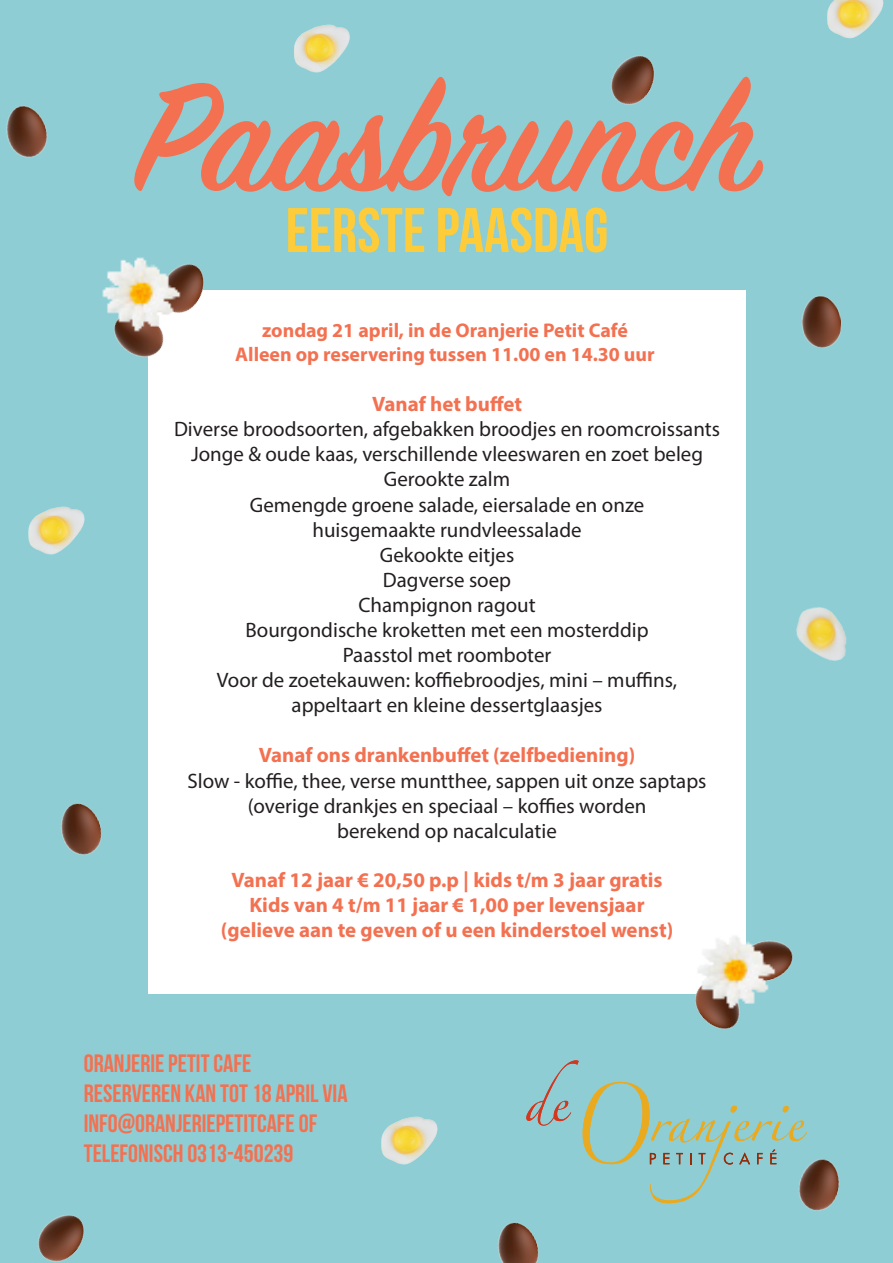
<style>
.page{position:relative;width:893px;height:1263px;background:#8fcdd4}
.page>*{position:absolute;margin:0;border:0;box-sizing:border-box;transform-origin:0 0}
.t1{font:600 169.35px "Sign Painter House Script";color:#f37151}
.t2{font:62.7px "Bebas Neue";color:#fecc39}
.t3{font:25.05px "Bebas Neue";color:#f37151}
.t4{font:20.85px "Myriad Pro";color:#231f20}
.t5{font:700 20.85px "Myriad Pro";color:#f37151}
.t6{font:700 19.8px "Myriad Pro";color:#f37151}
</style>
<div class="page">
<svg style="left:526px;top:1060px;width:281px;height:143px"></svg>
<div style="left:148px;top:290px;width:598px;height:703px;background:#fff"></div>
<img style="left:656px;top:993px;width:123px;height:71px">
<img style="left:498px;top:1196px;width:69px;height:67px">
<img style="left:801px;top:295px;width:41px;height:53px">
<img style="left:188px;top:264px;width:16px;height:38px">
<img style="left:782px;top:943px;width:11px;height:32px">
<img style="left:115px;top:276px;width:82px;height:81px">
<img style="left:102px;top:257px;width:86px;height:80px">
<img style="left:692px;top:936px;width:90px;height:78px">
<img style="left:611px;top:55px;width:44px;height:50px">
<img style="left:294px;top:24px;width:56px;height:49px">
<img style="left:827px;top:0;width:57px;height:39px">
<img style="left:6px;top:105px;width:42px;height:53px">
<img style="left:28px;top:506px;width:57px;height:49px">
<img style="left:381px;top:1116px;width:57px;height:49px">
<img style="left:61px;top:803px;width:41px;height:52px">
<img style="left:764px;top:1134px;width:76px;height:77px">
<img style="left:796px;top:607px;width:51px;height:54px">
<img style="left:38px;top:1214px;width:46px;height:48px">
<p class="t1" style="left:137px;top:36px;width:621px">Paasbrunch</p>
<p class="t2" style="left:286px;top:196px;width:324px">EERSTE PAASDAG</p>
<p class="t6" style="left:262px;top:317px;width:367px">zondag 21 april, in de Oranjerie Petit Café</p>
<p class="t6" style="left:235px;top:341px;width:421px">Alleen op reservering tussen 11.00 en 14.30 uur</p>
<p class="t5" style="left:372px;top:391px;width:152px">Vanaf het buffet</p>
<p class="t4" style="left:174px;top:416px;width:547px">Diverse broodsoorten, afgebakken broodjes en roomcroissants</p>
<p class="t4" style="left:191px;top:441px;width:514px">Jonge &amp; oude kaas, verschillende vleeswaren en zoet beleg</p>
<p class="t4" style="left:384px;top:467px;width:128px">Gerookte zalm</p>
<p class="t4" style="left:250px;top:492px;width:396px">Gemengde groene salade, eiersalade en onze</p>
<p class="t4" style="left:312px;top:517px;width:271px">huisgemaakte rundvleessalade</p>
<p class="t4" style="left:380px;top:542px;width:136px">Gekookte eitjes</p>
<p class="t4" style="left:383px;top:567px;width:130px">Dagverse soep</p>
<p class="t4" style="left:358px;top:592px;width:179px">Champignon ragout</p>
<p class="t4" style="left:245px;top:617px;width:405px">Bourgondische kroketten met een mosterddip</p>
<p class="t4" style="left:343px;top:642px;width:210px">Paasstol met roomboter</p>
<p class="t4" style="left:217px;top:667px;width:462px">Voor de zoetekauwen: koffiebroodjes, mini – muffins,</p>
<p class="t4" style="left:292px;top:692px;width:312px">appeltaart en kleine dessertglaasjes</p>
<p class="t5" style="left:259px;top:742px;width:378px">Vanaf ons drankenbuffet (zelfbediening)</p>
<p class="t4" style="left:188px;top:768px;width:520px">Slow - koffie, thee, verse muntthee, sappen uit onze saptaps</p>
<p class="t4" style="left:248px;top:793px;width:400px">(overige drankjes en speciaal – koffies worden</p>
<p class="t4" style="left:337px;top:818px;width:221px">berekend op nacalculatie</p>
<p class="t5" style="left:231px;top:866px;width:433px">Vanaf 12 jaar € 20,50 p.p | kids t/m 3 jaar gratis</p>
<p class="t5" style="left:249px;top:891px;width:397px">Kids van 4 t/m 11 jaar € 1,00 per levensjaar</p>
<p class="t5" style="left:221px;top:916px;width:454px">(gelieve aan te geven of u een kinderstoel wenst)</p>
<p class="t3" style="left:84px;top:1049px;width:169px">ORANJERIE PETIT CAFE</p>
<p class="t3" style="left:84px;top:1080px;width:265px">RESERVEREN KAN TOT 18 APRIL VIA</p>
<p class="t3" style="left:84px;top:1110px;width:235px">INFO@ORANJERIEPETITCAFE OF</p>
<p class="t3" style="left:84px;top:1140px;width:211px">TELEFONISCH 0313-450239</p>
</div>
